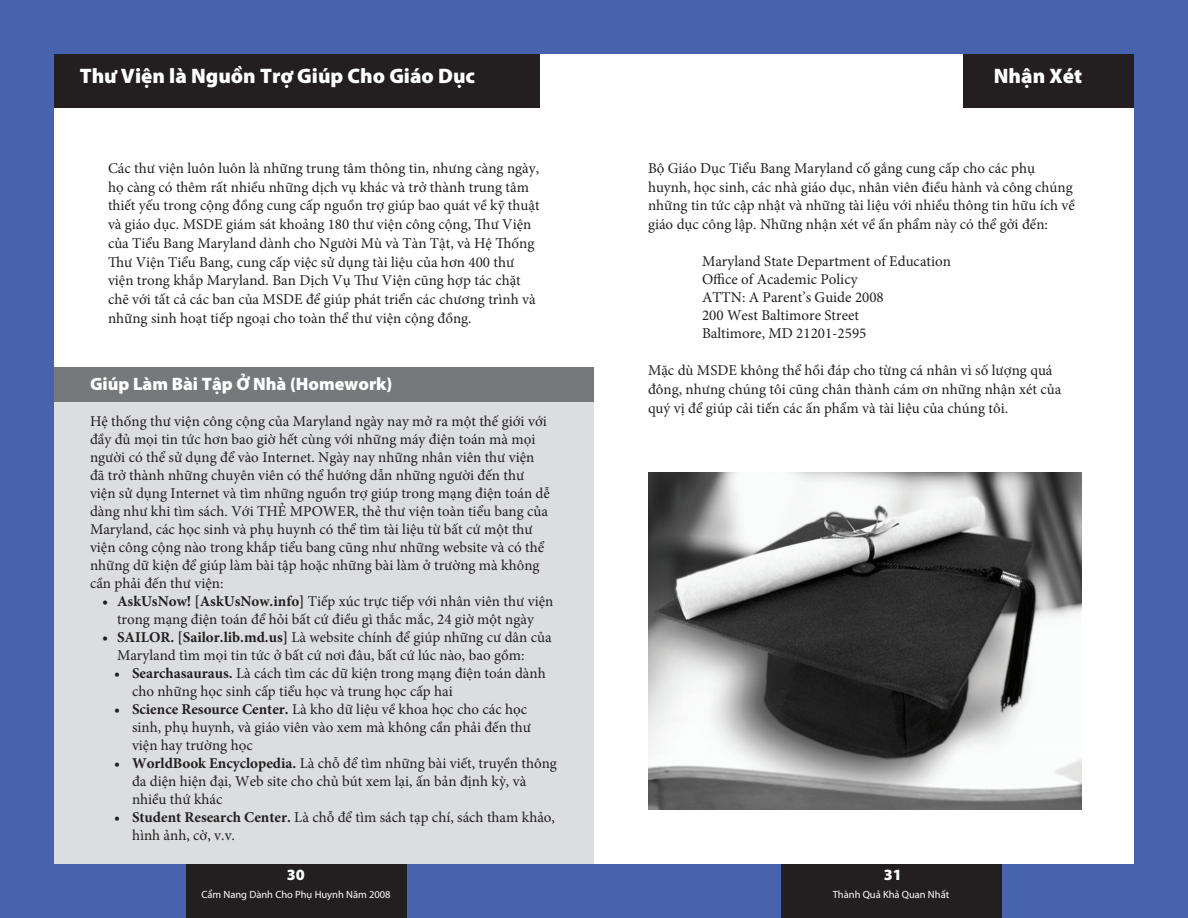
<style>
.page{position:relative;width:1188px;height:918px;background:#fff}
.page>*{position:absolute;margin:0;border:0;box-sizing:border-box;transform-origin:0 0}
.t1{font:900 21px "Myriad Pro";color:#fff}
.t2{font:900 18px "Myriad Pro";color:#fff}
.t3{font:900 15.75px "Myriad Pro";color:#fff}
.t4{font:15px/18px "Minion Pro";color:#231f20}
.t5{font:700 15px "Minion Pro";color:#231f20}
.t6{font:10.5px "Myriad Pro";color:#fff}
.s1{font-size:15.75px}
.s2{font-weight:700}
</style>
<div class="page">
<div style="left:0;top:0;width:594px;height:918px;background:#4863ae"></div>
<div style="left:186px;top:863px;width:220px;height:55px;background:#231f20"></div>
<div style="left:54px;top:54px;width:540px;height:810px;background:#fff"></div>
<div style="left:594px;top:0;width:594px;height:918px;background:#4863ae"></div>
<div style="left:781px;top:863px;width:220px;height:55px;background:#231f20"></div>
<div style="left:594px;top:54px;width:540px;height:810px;background:#fff"></div>
<div style="left:54px;top:54px;width:486px;height:54px;background:#231f20"></div>
<div style="left:54px;top:402px;width:540px;height:462px;background:#dcdddf"></div>
<div style="left:54px;top:368px;width:540px;height:34px;background:#76787b"></div>
<div style="left:963px;top:54px;width:171px;height:54px;background:#231f20"></div>
<img style="left:648px;top:473px;width:433px;height:337px">
<h1 class="t1" style="left:80px;top:62px;width:397px">Thư Viện là Nguồn Trợ Giúp Cho Giáo Dục</h1>
<p class="t4" style="left:108px;top:159px;width:433px;line-height:18.8px">Các thư viện luôn luôn là những trung tâm thông tin, nhưng càng ngày, họ càng có thêm rất nhiều những dịch vụ khác và trở thành trung tâm thiết yếu trong cộng đồng cung cấp nguồn trợ giúp bao quát về kỹ thuật và giáo dục. MSDE giám sát khoảng 180 thư viện công cộng, Thư Viện của Tiểu Bang Maryland dành cho Người Mù và Tàn Tật, và Hệ Thống Thư Viện Tiểu Bang, cung cấp việc sử dụng tài liệu của hơn 400 thư viện trong khắp Maryland. Ban Dịch Vụ Thư Viện cũng hợp tác chặt chẽ với tất cả các ban của MSDE để giúp phát triển các chương trình và những sinh hoạt tiếp ngoại cho toàn thể thư viện cộng đồng.</p>
<p class="t2" style="left:90px;top:372px;width:304px">Giúp Làm Bài Tập Ở Nhà (Homework)</p>
<p class="t4" style="left:90px;top:413px;width:461px">Hệ thống thư viện công cộng của Maryland ngày nay mở ra một thế giới với đầy đủ mọi tin tức hơn bao giờ hết cùng với những máy điện toán mà mọi người có thể sử dụng để vào Internet. Ngày nay những nhân viên thư viện đã trở thành những chuyên viên có thể hướng dẫn những người đến thư viện sử dụng Internet và tìm những nguồn trợ giúp trong mạng điện toán dễ dàng như khi tìm sách. Với THẺ MPOWER, thẻ thư viện toàn tiểu bang của Maryland, các học sinh và phụ huynh có thể tìm tài liệu từ bất cứ một thư viện công cộng nào trong khắp tiểu bang cũng như những website và có thể những dữ kiện để giúp làm bài tập hoặc những bài làm ở trường mà không cần phải đến thư viện:</p>
<p class="t4" style="left:102px;top:593px;width:453px;text-align:center"><span class="s1">•</span> <span class="s2">AskUsNow! [AskUsNow.info]</span> Tiếp xúc trực tiếp với nhân viên thư viện trong mạng điện toán để hỏi bất cứ điều gì thắc mắc, 24 giờ một ngày</p>
<p class="t4" style="left:117px;top:629px;width:436px;text-indent:-15px"><span class="s1">•</span> <span class="s2">SAILOR. [Sailor.lib.md.us]</span> Là website chính để giúp những cư dân của<br>Maryland tìm mọi tin tức ở bất cứ nơi đâu, bất cứ lúc nào, bao gồm:</p>
<p class="t4" style="left:132px;top:665px;width:427px"><span class="s2">Searchasauraus.</span> Là cách tìm các dữ kiện trong mạng điện toán dành cho những học sinh cấp tiểu học và trung học cấp hai<br><span class="s2">Science Resource Center.</span> Là kho dữ liệu về khoa học cho các học sinh, phụ huynh, và giáo viên vào xem mà không cần phải đến thư viện hay trường học<br><span class="s2">WorldBook Encyclopedia.</span> Là chỗ để tìm những bài viết, truyền thông đa diện hiện đại, Web site cho chủ bút xem lại, ấn bản định kỳ, và nhiều thứ khác<br><span class="s2">Student Research Center.</span> Là chỗ để tìm sách tạp chí, sách tham khảo, hình ảnh, cờ, v.v.</p>
<p class="t5" style="left:114px;top:663px;width:7px">•</p>
<p class="t5" style="left:114px;top:699px;width:7px">•</p>
<p class="t5" style="left:114px;top:753px;width:7px">•</p>
<p class="t5" style="left:114px;top:807px;width:7px">•</p>
<p class="t3" style="left:287px;top:864px;width:20px">30</p>
<p class="t6" style="left:201px;top:888px;width:191px">Cẩm Nang Dành Cho Phụ Huynh Năm 2008</p>
<h1 class="t1" style="left:994px;top:62px;width:90px">Nhận Xét</h1>
<p class="t4" style="left:648px;top:159px;width:428px;line-height:18.8px">Bộ Giáo Dục Tiểu Bang Maryland cố gắng cung cấp cho các phụ huynh, học sinh, các nhà giáo dục, nhân viên điều hành và công chúng những tin tức cập nhật và những tài liệu với nhiều thông tin hữu ích về giáo dục công lập. Những nhận xét về ấn phẩm này có thể gởi đến:</p>
<p class="t4" style="left:702px;top:252px;width:251px">Maryland State Department of Education<br>Office of Academic Policy<br>ATTN: A Parent’s Guide 2008<br>200 West Baltimore Street<br>Baltimore, MD 21201-2595</p>
<p class="t4" style="left:648px;top:361px;width:415px;line-height:18.8px">Mặc dù MSDE không thể hồi đáp cho từng cá nhân vì số lượng quá đông, nhưng chúng tôi cũng chân thành cám ơn những nhận xét của quý vị để giúp cải tiến các ấn phẩm và tài liệu của chúng tôi.</p>
<p class="t3" style="left:884px;top:865px;width:20px">31</p>
<p class="t6" style="left:833px;top:888px;width:118px">Thành Quả Khả Quan Nhất</p>
</div>
